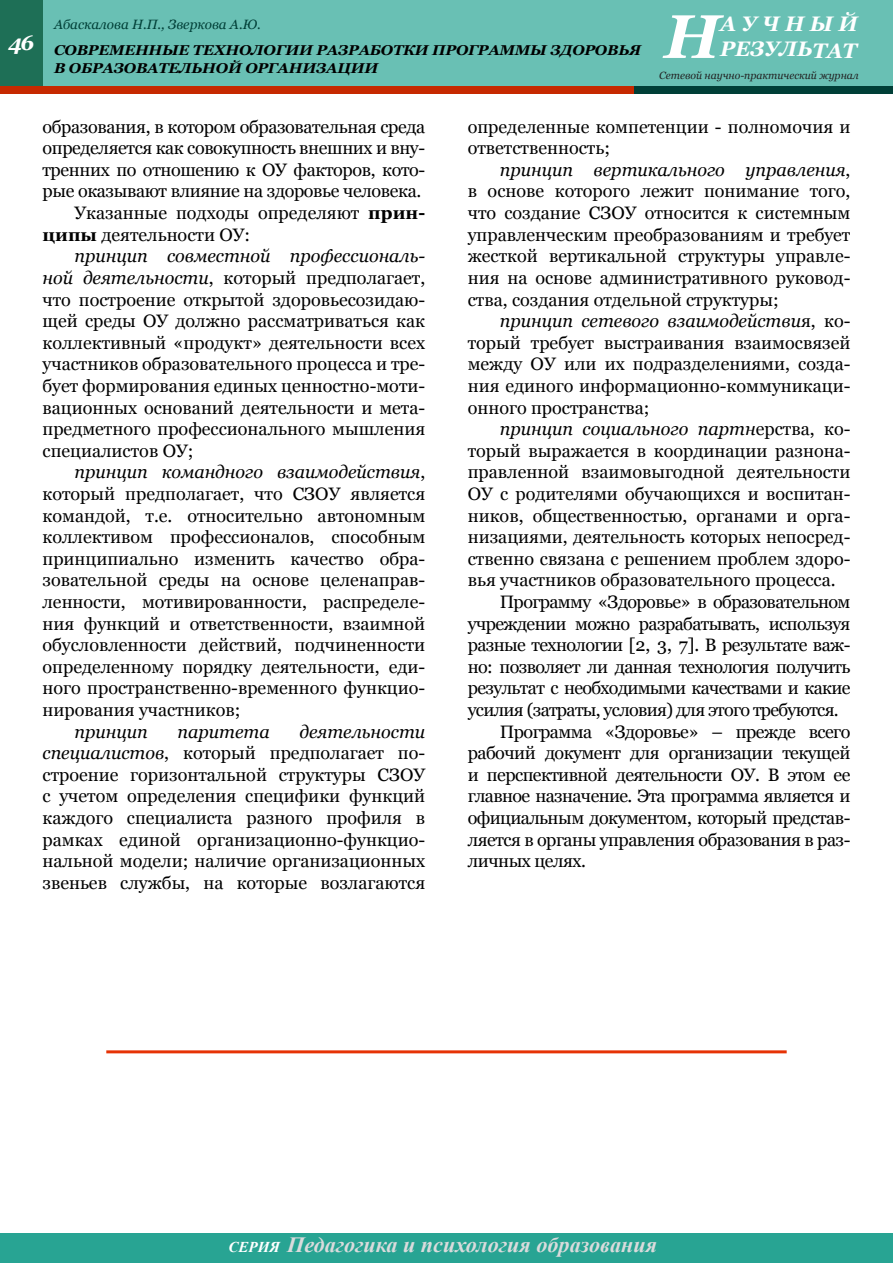
<style>
.page{position:relative;width:893px;height:1263px;background:#fff}
.page>*{position:absolute;margin:0;border:0;box-sizing:border-box;transform-origin:0 0}
.t1{font:italic 700 61.5px "Georgia";color:#fff}
.t2{font:italic 700 21.75px "Times New Roman";color:#dadbdc}
.t3{font:italic 700 21px/25.2px "Georgia";color:#fff}
.t4{font:18px/21.6px "Georgia";color:#000;text-align:justify}
.t5{font:18px "Georgia";letter-spacing:-.035em;color:#000}
.t6{font:18px "Georgia";letter-spacing:-.02em;color:#000}
.t7{font:italic 18px "Georgia";color:#000}
.t8{font:18px "Georgia";letter-spacing:-.025em;color:#000}
.t9{font:18px "Georgia";letter-spacing:-.03em;color:#000}
.t10{font:italic 700 14.25px/18px "Georgia";letter-spacing:-.01em;color:#000;scale:1.05 1}
.t11{font:italic 13.5px "Georgia";color:#003f37}
.t12{font:italic 10.5px "Georgia";color:#222}
.s1{font-weight:700}
.s2{font-style:italic}
.s3{font-style:normal}
.s4{font-size:15px;color:#fff}
</style>
<div class="page">
<div style="left:0;top:1233px;width:893px;height:30px;background:#28a493"></div>
<div style="left:0;top:0;width:893px;height:94px;background:#69c0b4"></div>
<div style="left:0;top:0;width:43px;height:90px;background:#1e6f56"></div>
<div style="left:0;top:86px;width:655px;height:8px;background:#c62900"></div>
<div style="left:634px;top:86px;width:259px;height:8px;background:#003f37"></div>
<hr style="left:106px;top:1050px;width:681px;height:3px;background:#e63205">
<p class="t3" style="left:720px;top:11px;width:139px">АУЧНЫЙ<br>РЕЗУЛЬТАТ</p>
<p class="t12" style="left:659px;top:69px;width:201px">Сетевой научно-практический журнал</p>
<p class="t11" style="left:54px;top:17px;width:208px">Абаскалова Н.П., Зверкова А.Ю.</p>
<h1 class="t1" style="left:664px;top:2px;width:58px">Н</h1>
<p class="t10" style="left:54px;top:41px;width:561px;text-indent:-46px"><sup>46</sup> СОВРЕМЕННЫЕ ТЕХНОЛОГИИ РАЗРАБОТКИ ПРОГРАММЫ ЗДОРОВЬЯ<br>В ОБРАЗОВАТЕЛЬНОЙ ОРГАНИЗАЦИИ</p>
<p class="t6" style="left:43px;top:116px;width:384px">образования, в котором образовательная среда</p>
<p class="t6" style="left:43px;top:138px;width:384px">определяется как совокупность внешних и вну-</p>
<p class="t6" style="left:43px;top:159px;width:384px">тренних по отношению к ОУ факторов, кото-</p>
<p class="t6" style="left:43px;top:181px;width:380px">рые оказывают влияние на здоровье человека.</p>
<p class="t4" style="left:74px;top:202px;width:352px">Указанные подходы определяют <span class="s1">прин-</span></p>
<p class="t4" style="left:43px;top:224px;width:209px"><span class="s1">ципы</span> деятельности ОУ:</p>
<p class="t7" style="left:74px;top:246px;width:352px">принцип совместной профессиональ-</p>
<p class="t4" style="left:43px;top:267px;width:384px"><span class="s2">ной деятельности</span>, который предполагает,</p>
<p class="t4" style="left:43px;top:288px;width:384px">что построение открытой здоровьесозидаю-</p>
<p class="t4" style="left:43px;top:310px;width:384px">щей среды ОУ должно рассматриваться как</p>
<p class="t4" style="left:43px;top:332px;width:384px">коллективный «продукт» деятельности всех</p>
<p class="t4" style="left:43px;top:353px;width:384px">участников образовательного процесса и тре-</p>
<p class="t4" style="left:43px;top:375px;width:384px">бует формирования единых ценностно-моти-</p>
<p class="t4" style="left:43px;top:396px;width:384px">вационных оснований деятельности и мета-</p>
<p class="t4" style="left:43px;top:418px;width:384px">предметного профессионального мышления</p>
<p class="t4" style="left:43px;top:440px;width:152px">специалистов ОУ;</p>
<p class="t7" style="left:74px;top:462px;width:352px">принцип командного взаимодействия<span class="s3">,</span></p>
<p class="t4" style="left:43px;top:483px;width:384px">который предполагает, что СЗОУ является</p>
<p class="t4" style="left:43px;top:504px;width:384px">командой, т.е. относительно автономным</p>
<p class="t4" style="left:43px;top:526px;width:384px">коллективом профессионалов, способным</p>
<p class="t4" style="left:43px;top:548px;width:384px">принципиально изменить качество обра-</p>
<p class="t4" style="left:43px;top:569px;width:384px">зовательной среды на основе целенаправ-</p>
<p class="t4" style="left:43px;top:591px;width:384px">ленности, мотивированности, распределе-</p>
<p class="t4" style="left:43px;top:612px;width:384px">ния функций и ответственности, взаимной</p>
<p class="t4" style="left:43px;top:634px;width:384px">обусловленности действий, подчиненности</p>
<p class="t4" style="left:43px;top:656px;width:384px">определенному порядку деятельности, еди-</p>
<p class="t4" style="left:43px;top:677px;width:384px">ного пространственно-временного функцио-</p>
<p class="t4" style="left:43px;top:699px;width:199px">нирования участников;</p>
<p class="t7" style="left:74px;top:721px;width:75px">принцип</p>
<p class="t7" style="left:178px;top:721px;width:94px">паритета</p>
<p class="t4" style="left:43px;top:720px;width:384px;text-indent:257px"><span class="s2">деятельности специалистов</span>, который предполагает по&shy;строение горизонтальной структуры СЗОУ с учетом определения специфики функций каждого специалиста разного профиля в рамках единой организационно-функцио&shy;нальной модели; наличие организационных звеньев службы, на которые возлагаются</p>
<p class="t4" style="left:468px;top:116px;width:384px">определенные компетенции - полномочия и ответственность;</p>
<p class="t4" style="left:468px;top:159px;width:384px;text-indent:32px"><span class="s2">принцип вертикального управления</span>, в основе которого лежит понимание того, что создание СЗОУ относится к системным управленческим преобразованиям и требует жесткой вертикальной структуры управле&shy;ния на основе административного руковод&shy;ства, создания отдельной структуры;</p>
<p class="t4" style="left:468px;top:310px;width:384px;text-indent:32px"><span class="s2">принцип сетевого взаимодействи</span>я, ко&shy;торый требует выстраивания взаимосвязей между ОУ или их подразделениями, созда&shy;ния единого информационно-коммуникаци&shy;онного пространства;</p>
<p class="t7" style="left:500px;top:419px;width:352px">принцип социального партн<span class="s3">ерства, ко-</span></p>
<p class="t4" style="left:468px;top:440px;width:384px">торый выражается в координации разнона-</p>
<p class="t4" style="left:468px;top:461px;width:384px">правленной взаимовыгодной деятельности</p>
<p class="t4" style="left:468px;top:483px;width:384px">ОУ с родителями обучающихся и воспитан-</p>
<p class="t4" style="left:468px;top:504px;width:384px">ников, общественностью, органами и орга-</p>
<p class="t4" style="left:468px;top:526px;width:384px">низациями, деятельность которых непосред-</p>
<p class="t4" style="left:468px;top:548px;width:384px">ственно связана с решением проблем здоро-</p>
<p class="t4" style="left:468px;top:569px;width:369px">вья участников образовательного процесса.</p>
<p class="t5" style="left:500px;top:591px;width:352px">Программу «Здоровье» в образовательном</p>
<p class="t5" style="left:468px;top:613px;width:384px">учреждении можно разрабатывать, используя</p>
<p class="t5" style="left:468px;top:635px;width:384px">разные технологии [2, 3, 7]. В результате важ-</p>
<p class="t5" style="left:468px;top:656px;width:384px">но: позволяет ли данная технология получить</p>
<p class="t5" style="left:468px;top:678px;width:384px">результат с необходимыми качествами и какие</p>
<p class="t5" style="left:468px;top:699px;width:372px">усилия (затраты, условия) для этого требуются.</p>
<p class="t9" style="left:500px;top:721px;width:352px">Программа «Здоровье» – прежде всего</p>
<p class="t9" style="left:468px;top:743px;width:384px">рабочий документ для организации текущей</p>
<p class="t5" style="left:468px;top:764px;width:384px">и перспективной деятельности ОУ. В этом ее</p>
<p class="t5" style="left:468px;top:786px;width:384px">главное назначение. Эта программа является и</p>
<p class="t8" style="left:468px;top:807px;width:384px">официальным документом, который представ-</p>
<p class="t8" style="left:468px;top:829px;width:384px">ляется в органы управления образования в раз-</p>
<p class="t8" style="left:468px;top:851px;width:120px">личных целях.</p>
<p class="t2" style="left:229px;top:1229px;width:430px"><span class="s4">СЕРИЯ</span> Педагогика и психология образования</p>
</div>
